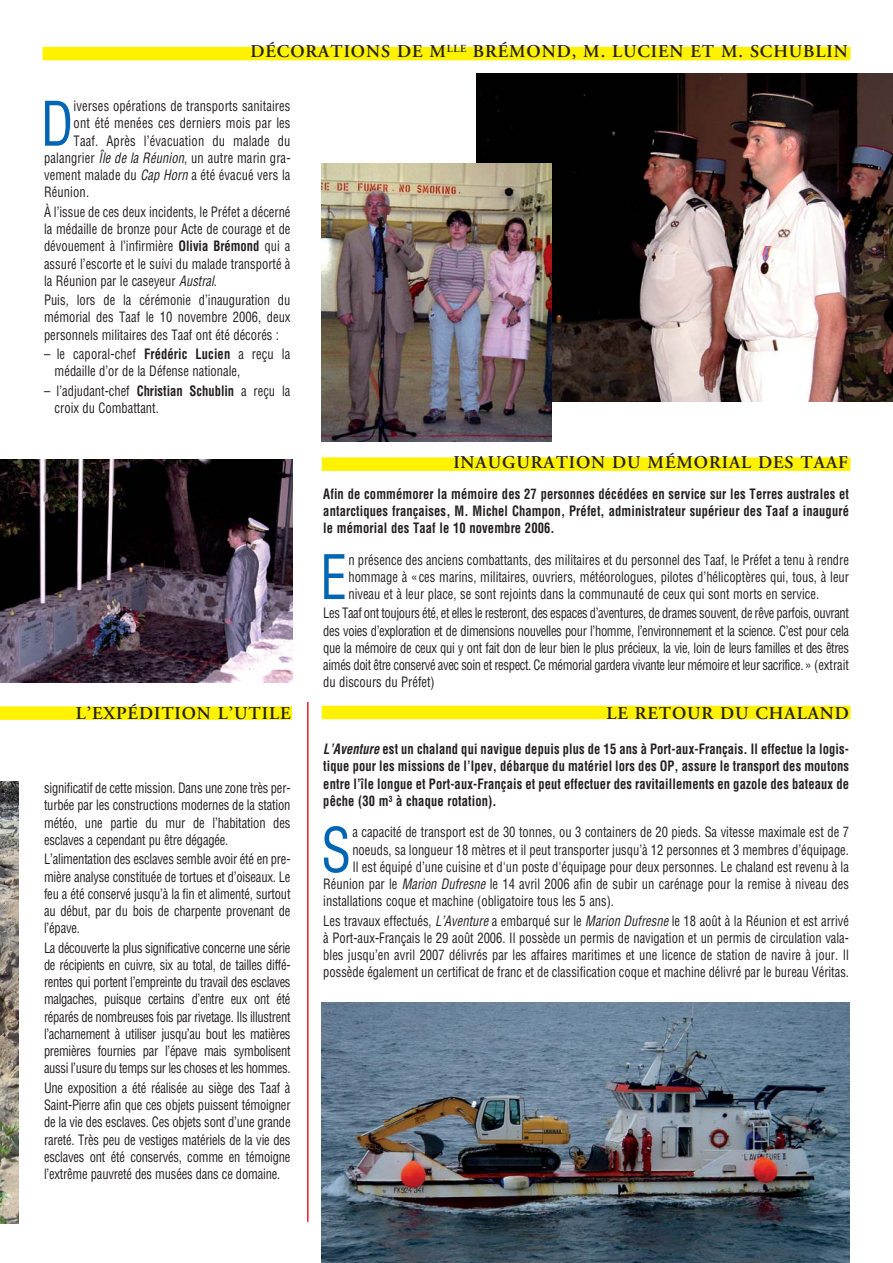
<style>
.page{position:relative;width:893px;height:1263px;background:#fff}
.page>*{position:absolute;margin:0;border:0;box-sizing:border-box;transform-origin:0 0}
.t1{font:condensed 59.85px "Helvetica";color:#0066b3;scale:.9 1}
.t2{font:600 18px "Adobe Garamond";letter-spacing:.05em;color:#231f20}
.t3{font:condensed 13.95px/17.2px "Helvetica";color:#231f20;text-align:justify;scale:.9 1}
.t4{font:700 condensed 13.95px/17.2px "Helvetica";letter-spacing:.01em;color:#231f20;text-align:justify;scale:.9 1}
.s1{font-style:italic}
.s2{font-weight:700}
</style>
<div class="page">
<div style="left:0;top:706px;width:292px;height:14px;background:#fff200"></div>
<div style="left:43px;top:47px;width:807px;height:13px;background:#fff200"></div>
<hr style="left:307px;top:702px;width:2px;height:520px;background:#ed1c24">
<div style="left:322px;top:457px;width:528px;height:14px;background:#fff200"></div>
<div style="left:322px;top:706px;width:528px;height:13px;background:#fff200"></div>
<img style="left:476px;top:74px;width:416px;height:328px">
<img style="left:0;top:460px;width:292px;height:222px">
<img style="left:322px;top:1002px;width:527px;height:261px">
<img style="left:0;top:781px;width:18px;height:442px">
<img style="left:322px;top:163px;width:229px;height:279px">
<p class="t2" style="left:251px;top:44px;width:599px">DÉCORATIONS DE M<sup>LLE</sup> BRÉMOND, M. LUCIEN ET M. SCHUBLIN</p>
<h1 class="t1" style="left:41px;top:101px;width:38px">D</h1>
<p class="t3" style="left:74px;top:99px;width:242px">iverses opérations de transports sanitaires</p>
<p class="t3" style="left:74px;top:116px;width:242px">ont été menées ces derniers mois par les</p>
<p class="t3" style="left:74px;top:133px;width:242px">Taaf. Après l’évacuation du malade du</p>
<p class="t3" style="left:44px;top:150px;width:275px">palangrier <span class="s1">Île de la Réunion</span>, un autre marin gra-</p>
<p class="t3" style="left:44px;top:168px;width:275px">vement malade du <span class="s1">Cap Horn</span>a été évacué vers la</p>
<p class="t3" style="left:44px;top:185px;width:52px">Réunion.</p>
<p class="t3" style="left:44px;top:204px;width:275px">À l’issue de ces deux incidents, le Préfet a décerné la médaille de bronze pour Acte de courage et de dévouement à l’infirmière <span class="s2">Olivia Brémond</span> qui a assuré l’escorte et le suivi du malade transporté à la Réunion par le caseyeur <span class="s1">Austral</span>.</p>
<p class="t3" style="left:44px;top:293px;width:275px">Puis, lors de la cérémonie d’inauguration du mémorial des Taaf le 10 novembre 2006, deux personnels militaires des Taaf ont été décorés :</p>
<p class="t3" style="left:55px;top:347px;width:263px;text-indent:-11px">– le caporal-chef <span class="s2">Frédéric Lucien</span> a reçu la médaille d’or de la Défense nationale,</p>
<p class="t3" style="left:55px;top:383px;width:264px;text-indent:-11px">– l’adjudant-chef <span class="s2">Christian Schublin</span> a reçu la croix du Combattant.</p>
<p class="t2" style="left:76px;top:706px;width:216px">L’EXPÉDITION L’UTILE</p>
<p class="t3" style="left:44px;top:781px;width:275px">significatif de cette mission. Dans une zone très per&shy;turbée par les constructions modernes de la station météo, une partie du mur de l’habitation des esclaves a cependant pu être dégagée.</p>
<p class="t3" style="left:44px;top:852px;width:275px">L’alimentation des esclaves semble avoir été en pre&shy;mière analyse constituée de tortues et d’oiseaux. Le feu a été conservé jusqu’à la fin et alimenté, surtout au début, par du bois de charpente provenant de l’épave.</p>
<p class="t3" style="left:44px;top:940px;width:275px">La découverte la plus significative concerne une série de récipients en cuivre, six au total, de tailles diffé&shy;rentes qui portent l’empreinte du travail des esclaves malgaches, puisque certains d’entre eux ont été réparés de nombreuses fois par rivetage. Ils illustrent l’acharnement à utiliser jusqu’au bout les matières premières fournies par l’épave mais symbolisent aussi l’usure du temps sur les choses et les hommes.</p>
<p class="t3" style="left:44px;top:1080px;width:275px">Une exposition a été réalisée au siège des Taaf à Saint-Pierre afin que ces objets puissent témoigner de la vie des esclaves. Ces objets sont d’une grande rareté. Très peu de vestiges matériels de la vie des esclaves ont été conservés, comme en témoigne l’extrême pauvreté des musées dans ce domaine.</p>
<p class="t2" style="left:453px;top:455px;width:396px">INAUGURATION DU MÉMORIAL DES TAAF</p>
<p class="t4" style="left:323px;top:486px;width:586px">Afin de commémorer la mémoire des 27 personnes décédées en service sur les Terres australes et antarctiques françaises, M. Michel Champon, Préfet, administrateur supérieur des Taaf a inauguré le mémorial des Taaf le 10 novembre 2006.</p>
<h1 class="t1" style="left:320px;top:554px;width:31px">E</h1>
<p class="t3" style="left:348px;top:552px;width:558px">n présence des anciens combattants, des militaires et du personnel des Taaf, le Préfet a tenu à rendre hommage à «ces marins, militaires, ouvriers, météorologues, pilotes d’hélicoptères qui, tous, à leur niveau et à leur place, se sont rejoints dans la communauté de ceux qui sont morts en service.</p>
<p class="t3" style="left:323px;top:606px;width:586px">Les Taaf ont toujours été, et elles le resteront, des espaces d’aventures, de drames souvent, de rêve parfois, ouvrant des voies d’exploration et de dimensions nouvelles pour l’homme, l’environnement et la science. C’est pour cela que la mémoire de ceux qui y ont fait don de leur bien le plus précieux, la vie, loin de leurs familles et des êtres aimés doit être conservé avec soin et respect. Ce mémorial gardera vivante leur mémoire et leur sacrifice.» (extrait du discours du Préfet)</p>
<p class="t2" style="left:606px;top:706px;width:244px">LE RETOUR DU CHALAND</p>
<p class="t4" style="left:323px;top:742px;width:586px"><span class="s1">L’Aventure</span>est un chaland qui navigue depuis plus de 15 ans à Port-aux-Français. Il effectue la logis&shy;tique pour les missions de l’Ipev, débarque du matériel lors des OP, assure le transport des moutons entre l’île longue et Port-aux-Français et peut effectuer des ravitaillements en gazole des bateaux de pêche (30 m<sup>3</sup> à chaque rotation).</p>
<h1 class="t1" style="left:321px;top:827px;width:35px">S</h1>
<p class="t3" style="left:352px;top:825px;width:553px">a capacité de transport est de 30 tonnes, ou 3 containers de 20 pieds. Sa vitesse maximale est de 7</p>
<p class="t3" style="left:352px;top:842px;width:553px">noeuds, sa longueur 18 mètres et il peut transporter jusqu’à 12 personnes et 3 membres d’équipage.</p>
<p class="t3" style="left:352px;top:859px;width:553px">Il est équipé d’une cuisine et d'un poste d'équipage pour deux personnes. Le chaland est revenu à la</p>
<p class="t3" style="left:323px;top:877px;width:586px">Réunion par le <span class="s1">Marion Dufresne</span> le 14 avril 2006 afin de subir un carénage pour la remise à niveau des</p>
<p class="t3" style="left:323px;top:894px;width:325px">installations coque et machine (obligatoire tous les 5 ans).</p>
<p class="t3" style="left:323px;top:913px;width:586px">Les travaux effectués, <span class="s1">L’Aventure</span>a embarqué sur le <span class="s1">Marion Dufresne</span>le 18 août à la Réunion et est arrivé à Port-aux-Français le 29 août 2006. Il possède un permis de navigation et un permis de circulation vala&shy;bles jusqu’en avril 2007 délivrés par les affaires maritimes et une licence de station de navire à jour. Il possède également un certificat de franc et de classification coque et machine délivré par le bureau Véritas.</p>
</div>
